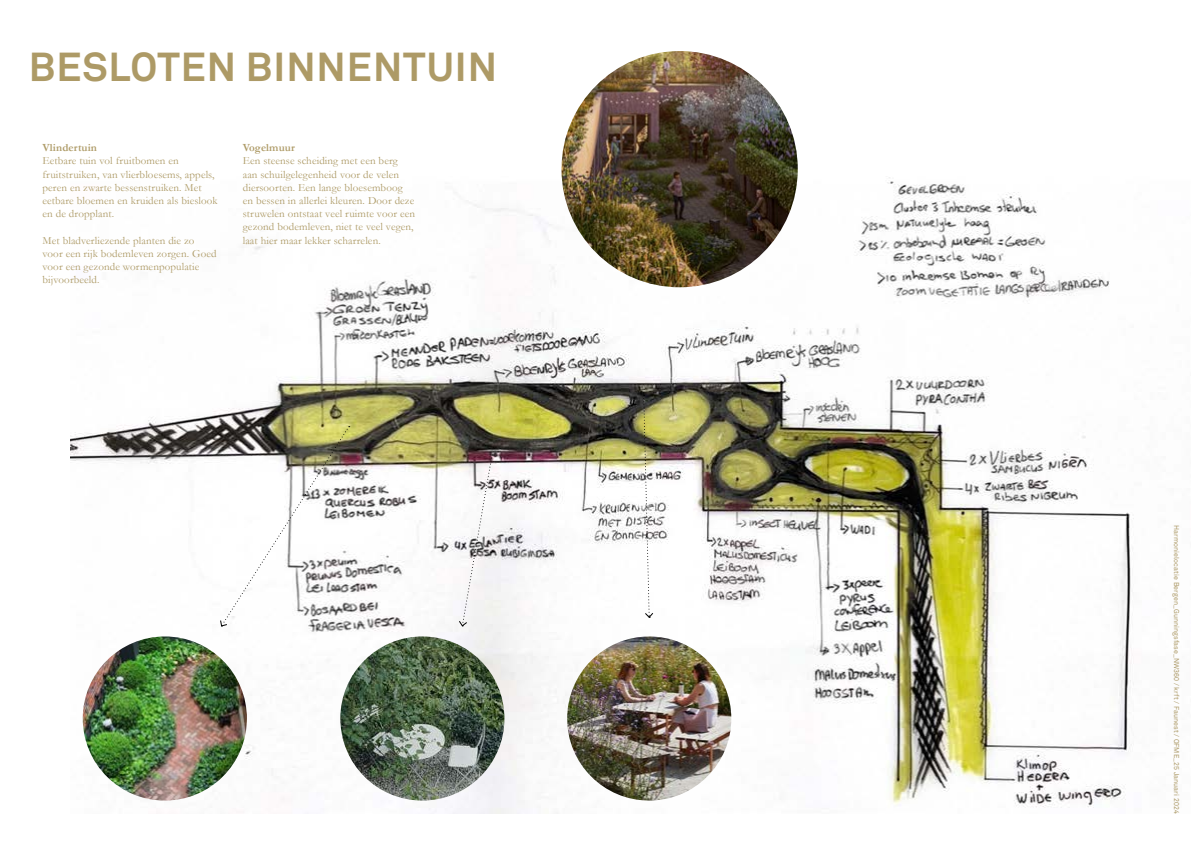
<style>
.page{position:relative;width:1191px;height:842px;background:#fff}
.page>*{position:absolute;margin:0;border:0;box-sizing:border-box;transform-origin:0 0}
.t1{font:700 40px "Akkurat";letter-spacing:.025em;color:#ad9a66}
.t2{font:11px/13.2px "Garamond";letter-spacing:.01em;color:#ae9b67}
.t3{font:700 11px "Garamond";letter-spacing:.01em;color:#ae9b67}
.t4{font:7px "Akkurat";letter-spacing:.01em;color:#ae9b67}
</style>
<div class="page">
<img style="left:70px;top:136px;width:1064px;height:678px">
<img style="left:83px;top:636px;width:164px;height:164px;border-radius:82px">
<img style="left:340px;top:636px;width:164px;height:164px;border-radius:82px">
<img style="left:567px;top:636px;width:164px;height:164px;border-radius:82px">
<svg style="left:219px;top:426px;width:131px;height:201px"></svg>
<svg style="left:458px;top:454px;width:35px;height:173px"></svg>
<svg style="left:643px;top:395px;width:11px;height:224px"></svg>
<img style="left:561px;top:51px;width:236px;height:236px;border-radius:118px">
<h1 class="t1" style="left:29px;top:42px;width:470px">BESLOTEN BINNENTUIN</h1>
<p class="t3" style="left:43px;top:140px;width:56px">Vlindertuin</p>
<p class="t2" style="left:43px;top:154px;width:177px">Eetbare tuin vol fruitbomen en fruitstruiken, van vlierbloesems, appels, peren en zwarte bessenstruiken. Met eetbare bloemen en kruiden als bieslook en de dropplant.</p>
<p class="t2" style="left:43px;top:233px;width:176px">Met bladverliezende planten die zo voor een rijk bodemleven zorgen. Goed voor een gezonde wormenpopulatie bijvoorbeeld.</p>
<p class="t3" style="left:243px;top:140px;width:54px">Vogelmuur</p>
<p class="t2" style="left:243px;top:154px;width:174px">Een steense scheiding met een berg aan schuilgelegenheid voor de velen diersoorten. Een lange bloesemboog en bessen in allerlei kleuren. Door deze struwelen ontstaat veel ruimte voor een gezond bodemleven, niet te veel vegen, laat hier maar lekker scharrelen.</p>
<p class="t4" style="left:1180px;top:525px;width:290px;rotate:90deg">Harmonielocatie Bergen_Gunningsfase_NW360 / krft / Faunest / OFME_25 Januari 2024</p>
</div>
